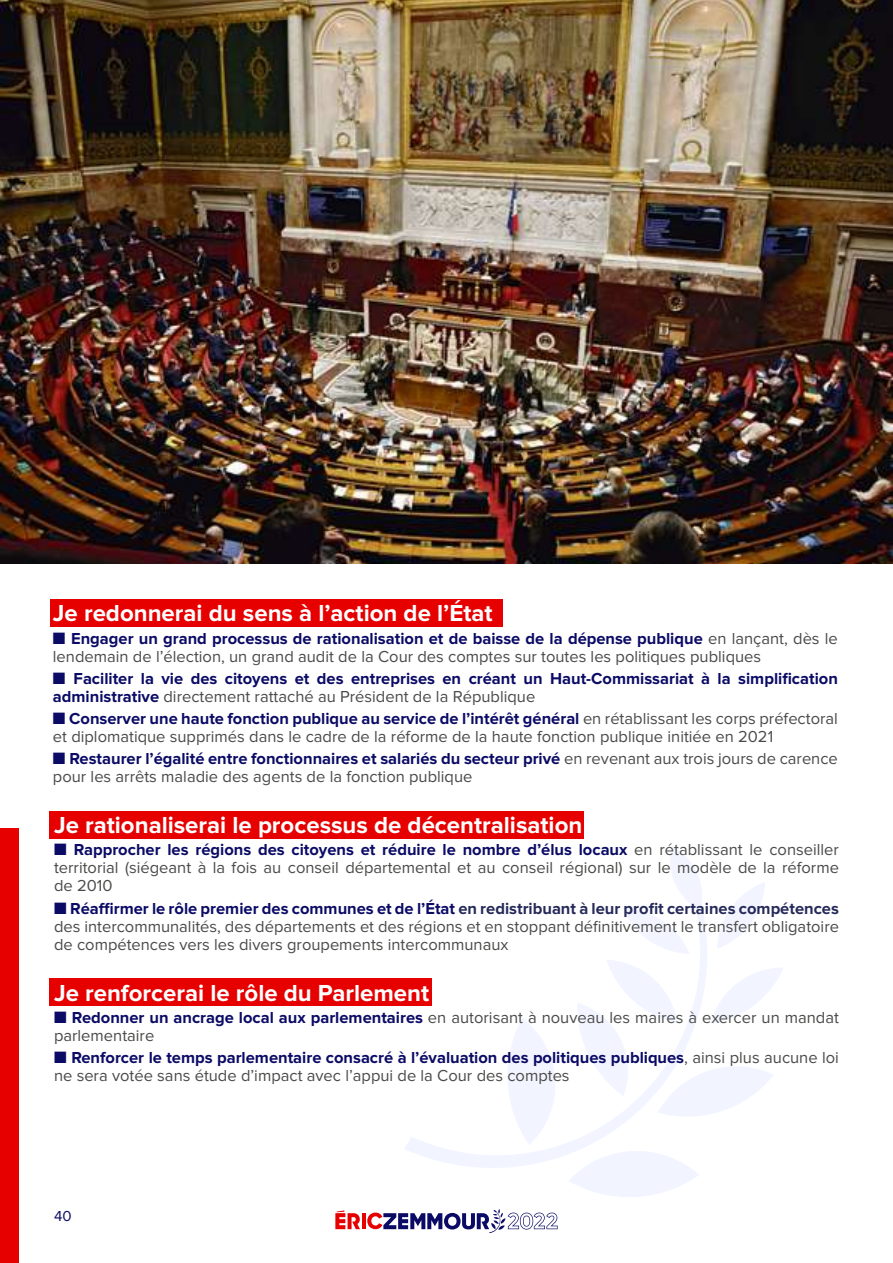
<style>
.page{position:relative;width:893px;height:1263px;background:#fff}
.page>*{position:absolute;margin:0;border:0;box-sizing:border-box;transform-origin:0 0}
.t1{font:700 24px "Proxima Nova";color:#fff}
.t2{font:16.5px/18px "Proxima Nova";color:#4a4a49}
.t3{font:700 16.5px/18px "Proxima Nova";color:#0b0b66}
.t4{font:16.5px/18px "Proxima Nova";color:#4b4a49}
.t5{font:15px "Proxima Nova";color:#0b0b66}
.s1{color:#0b0b66}
.s2{font-weight:700;color:#0b0b66}
.s3{font-weight:400;color:#4a4a49}
.s4{font-weight:700;color:#262a59}
</style>
<div class="page">
<svg style="left:335px;top:1210px;width:25px;height:19px"></svg>
<hr style="left:362px;top:1213px;width:4px;height:16px;background:#e60000">
<svg style="left:718px;top:882px;width:47px;height:66px"></svg>
<svg style="left:367px;top:968px;width:416px;height:265px"></svg>
<svg style="left:404px;top:847px;width:314px;height:338px"></svg>
<div style="left:0;top:829px;width:18px;height:434px;background:#e60000"></div>
<img style="left:0;top:0;width:893px;height:563px">
<div style="left:49px;top:811px;width:535px;height:28px;background:#e60000"></div>
<div style="left:49px;top:978px;width:383px;height:28px;background:#e60000"></div>
<div style="left:50px;top:599px;width:453px;height:28px;background:#e60000"></div>
<h1 class="t1" style="left:53px;top:602px;width:441px">Je redonnerai du sens à l’action de l’État</h1>
<p class="t2" style="left:53px;top:630px;width:786px"><span class="s1">■</span> <span class="s2">Engager un grand processus de rationalisation et de baisse de la dépense publique</span> en lançant, dès le lendemain de l’élection, un grand audit de la Cour des comptes sur toutes les politiques publiques</p>
<p class="t3" style="left:53px;top:670px;width:786px">■ Faciliter la vie des citoyens et des entreprises en créant un Haut-Commissariat à la simplification administrative <span class="s3">directement rattaché au Président de la République</span></p>
<p class="t2" style="left:53px;top:710px;width:786px"><span class="s1">■</span> <span class="s2">Conserver une haute fonction publique au service de l’intérêt général</span> en rétablissant les corps préfectoral et diplomatique supprimés dans le cadre de la réforme de la haute fonction publique initiée en 2021</p>
<p class="t4" style="left:53px;top:751px;width:786px"><span class="s1">■</span> <span class="s2">Restaurer l’égalité entre fonctionnaires et salariés du secteur privé</span> en revenant aux trois jours de carence pour les arrêts maladie des agents de la fonction publique</p>
<h1 class="t1" style="left:54px;top:814px;width:530px">Je rationaliserai le processus de décentralisation</h1>
<p class="t2" style="left:54px;top:842px;width:786px;text-align:justify"><span class="s1">■</span> <span class="s2">Rapprocher les régions des citoyens et réduire le nombre d’élus locaux</span> en rétablissant le conseiller territorial (siégeant à la fois au conseil départemental et au conseil régional) sur le modèle de la réforme de 2010</p>
<p class="t2" style="left:54px;top:900px;width:786px;text-align:justify"><span class="s1">■</span> <span class="s2">Réaffirmer le rôle premier des communes et de l’État</span> <span class="s4">en redistribuant à leur profit certaines compétences </span>des intercommunalités, des départements et des régions et en stoppant définitivement le transfert obligatoire de compétences vers les divers groupements intercommunaux</p>
<h1 class="t1" style="left:54px;top:981px;width:377px">Je renforcerai le rôle du Parlement</h1>
<p class="t2" style="left:54px;top:1009px;width:786px"><span class="s1">■</span> <span class="s2">Redonner un ancrage local aux parlementaires</span> en autorisant à nouveau les maires à exercer un mandat parlementaire</p>
<p class="t2" style="left:54px;top:1049px;width:786px"><span class="s1">■</span> <span class="s2">Renforcer le temps parlementaire consacré à l’évaluation des politiques publiques</span>, ainsi plus aucune loi ne sera votée sans étude d’impact avec l’appui de la Cour des comptes</p>
<p class="t5" style="left:54px;top:1209px;width:19px">40</p>
</div>
